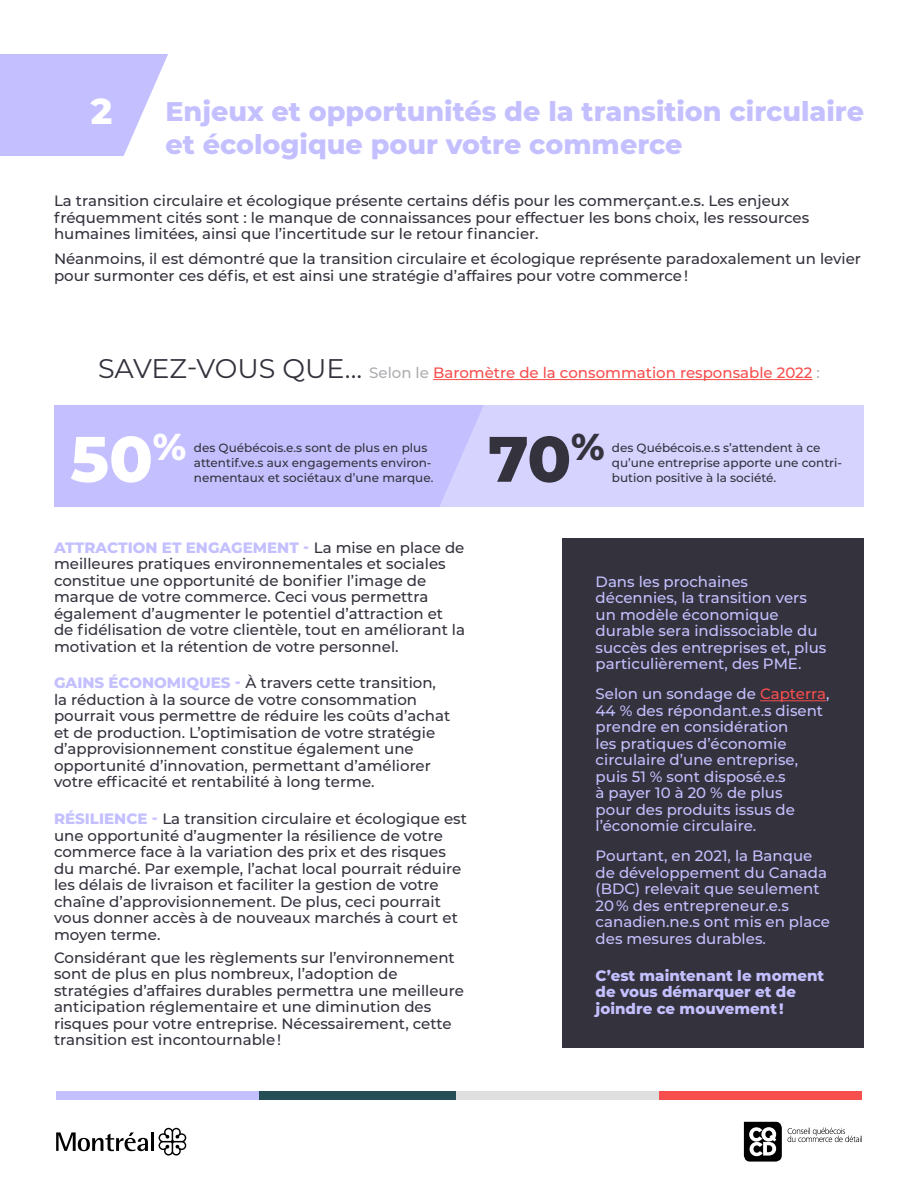
<style>
.page{position:relative;width:918px;height:1188px;background:#fff}
.page>*{position:absolute;margin:0;border:0;box-sizing:border-box;transform-origin:0 0}
.t1{font:800 64.05px "Montserrat";color:#fff}
.t2{font:800 64.05px "Montserrat";color:#34323d}
.t3{font:800 36px "Montserrat";color:#fff}
.t4{font:800 27px/33px "Montserrat";color:#c4c0ff}
.t5{font:500 15px/16.5px "Montserrat";color:#34323d}
.t6{font:500 15px/16.5px "Montserrat";color:#c4c0ff}
.t7{font:500 15px "Montserrat";color:#f74e4e}
.t8{font:800 15px/16.5px "Montserrat";color:#c4c0ff}
.t9{font:500 12px/15px "Montserrat";color:#34323d}
.s1{font-weight:400;font-size:27px;color:#34323d}
.s2{color:#aeadb1}
.s3{font-weight:800;color:#c4c0ff}
.s4{color:#f74e4e}
</style>
<div class="page">
<div style="left:456px;top:1091px;width:203px;height:8px;background:#dfdfdf"></div>
<div style="left:659px;top:1091px;width:203px;height:8px;background:#f74e4e"></div>
<div style="left:254px;top:1091px;width:202px;height:8px;background:#254d55"></div>
<div style="left:56px;top:1091px;width:203px;height:8px;background:#c4c0ff"></div>
<svg style="left:744px;top:1122px;width:118px;height:40px"></svg>
<svg style="left:56px;top:1132px;width:92px;height:19px"></svg>
<hr style="left:151px;top:1132px;width:3px;height:19px;background:#000">
<svg style="left:159px;top:1128px;width:27px;height:28px"></svg>
<div style="left:563px;top:538px;width:301px;height:510px;background:#34323d"></div>
<hr style="left:433px;top:379px;width:380px;height:1px;background:#f74e4e">
<svg style="left:0;top:54px;width:168px;height:102px;background:#cbc7ff"></svg>
<div style="left:54px;top:405px;width:385px;height:102px;background:#c4c0ff"></div>
<div style="left:439px;top:405px;width:425px;height:102px;background:#d6d3ff"></div>
<hr style="left:760px;top:700px;width:66px;height:1px;background:#f74e4e">
<h2 class="t3" style="left:91px;top:85px;width:23px">2</h2>
<h3 class="t4" style="left:165px;top:93px;width:700px">Enjeux et opportunités de la transition circulaire et écologique pour votre commerce</h3>
<p class="t5" style="left:54px;top:192px;width:757px">La transition circulaire et écologique présente certains défis pour les commerçant.e.s. Les enjeux fréquemment cités sont : le manque de connaissances pour effectuer les bons choix, les ressources humaines limitées, ainsi que l’incertitude sur le retour financier.</p>
<p class="t5" style="left:54px;top:250px;width:809px">Néanmoins, il est démontré que la transition circulaire et écologique représente paradoxalement un levier pour surmonter ces défis, et est ainsi une stratégie d’affaires pour votre commerce !</p>
<p class="t7" style="left:98px;top:362px;width:723px"><span class="s1">SAVEZ-VOUS QUE...</span> <span class="s2">Selon le</span> Baromètre de la consommation responsable 2022 <span class="s2">:</span></p>
<h1 class="t1" style="left:70px;top:412px;width:118px">50<sup>%</sup></h1>
<p class="t9" style="left:194px;top:440px;width:239px">des Québécois.e.s sont de plus en plus attentif.ve.s aux engagements environ-</p>
<h1 class="t2" style="left:488px;top:412px;width:118px">70<sup>%</sup></h1>
<p class="t9" style="left:194px;top:470px;width:241px">nementaux et sociétaux d’une marque.</p>
<p class="t9" style="left:612px;top:440px;width:232px">des Québécois.e.s s’attendent à ce qu’une entreprise apporte une contri&shy;bution positive à la société.</p>
<p class="t5" style="left:54px;top:539px;width:413px"><span class="s3">ATTRACTION ET ENGAGEMENT -</span> La mise en place de meilleures pratiques environnementales et sociales constitue une opportunité de bonifier l’image de marque de votre commerce. Ceci vous permettra également d’augmenter le potentiel d’attraction et de fidélisation de votre clientèle, tout en améliorant la motivation et la rétention de votre personnel.</p>
<p class="t5" style="left:54px;top:674px;width:398px"><span class="s3">GAINS ÉCONOMIQUES -</span> À travers cette transition, la réduction à la source de votre consommation pourrait vous permettre de réduire les coûts d’achat et de production. L’optimisation de votre stratégie d’approvisionnement constitue également une opportunité d’innovation, permettant d’améliorer votre efficacité et rentabilité à long terme.</p>
<p class="t5" style="left:54px;top:810px;width:414px"><span class="s3">RÉSILIENCE -</span> La transition circulaire et écologique est une opportunité d’augmenter la résilience de votre commerce face à la variation des prix et des risques du marché. Par exemple, l’achat local pourrait réduire les délais de livraison et faciliter la gestion de votre chaîne d’approvisionnement. De plus, ceci pourrait vous donner accès à de nouveaux marchés à court et moyen terme.</p>
<p class="t5" style="left:54px;top:949px;width:411px">Considérant que les règlements sur l’environnement sont de plus en plus nombreux, l’adoption de stratégies d’affaires durables permettra une meilleure anticipation réglementaire et une diminution des risques pour votre entreprise. Nécessairement, cette transition est incontournable !</p>
<p class="t6" style="left:596px;top:573px;width:232px">Dans les prochaines décennies, la transition vers un modèle économique durable sera indissociable du succès des entreprises et, plus particulièrement, des PME.</p>
<p class="t6" style="left:596px;top:685px;width:235px">Selon un sondage de <span class="s4">Capterra</span>,<br>44 % des répondant.e.s disent prendre en considération<br>les pratiques d’économie circulaire d’une entreprise, puis 51 % sont disposé.e.s<br>à payer 10 à 20 % de plus<br>pour des produits issus de l’économie circulaire.</p>
<p class="t6" style="left:596px;top:847px;width:236px">Pourtant, en 2021, la Banque de développement du Canada (BDC) relevait que seulement<br>20 % des entrepreneur.e.s canadien.ne.s ont mis en place des mesures durables.</p>
<p class="t8" style="left:596px;top:966px;width:230px">C’est maintenant le moment de vous démarquer et de joindre ce mouvement !</p>
</div>
